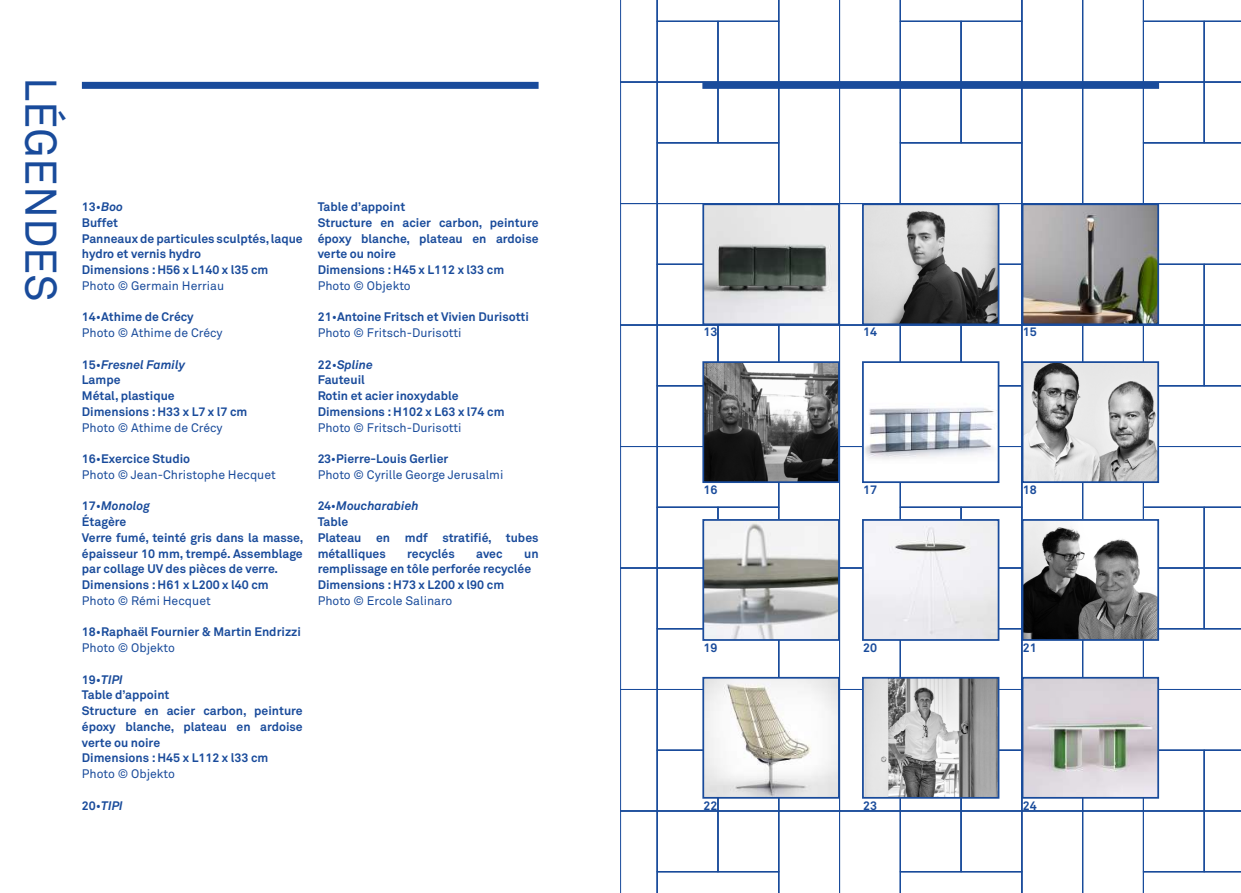
<style>
.page{position:relative;width:1241px;height:893px;background:#fff}
.page>*{position:absolute;margin:0;border:0;box-sizing:border-box;transform-origin:0 0}
.t1{font:43.75px "Akkurat Pro";color:#194b9b}
.t2{font:700 12.25px/15.8px "Akkurat Pro";color:#194b9b}
.t3{font:12.25px/15.8px "Akkurat Pro";color:#194b9b}
.t4{font:italic 700 12.25px "Akkurat Pro";color:#194b9b}
.s1{font-weight:400}
.s2{font-style:italic}
.s3{font-weight:700}
.s4{font-style:normal}
.s5{font-weight:400;font-style:normal}
</style>
<div class="page">
<svg style="left:621px;top:0;width:619px;height:893px"></svg>
<div style="left:82px;top:82px;width:456px;height:7px;background:#194b9b"></div>
<div style="left:702px;top:82px;width:456px;height:7px;background:#194b9b"></div>
<img style="left:1024px;top:206px;width:131px;height:116px">
<div style="left:1021px;top:203px;width:137px;height:122px;border:2px solid #194b9b"></div>
<img style="left:864px;top:522px;width:132px;height:116px">
<div style="left:861px;top:519px;width:138px;height:122px;border:2px solid #194b9b"></div>
<img style="left:705px;top:522px;width:131px;height:116px">
<div style="left:702px;top:519px;width:137px;height:122px;border:2px solid #194b9b"></div>
<img style="left:864px;top:364px;width:132px;height:116px">
<div style="left:861px;top:361px;width:138px;height:122px;border:2px solid #194b9b"></div>
<img style="left:1024px;top:522px;width:131px;height:116px">
<div style="left:1021px;top:519px;width:137px;height:122px;border:2px solid #194b9b"></div>
<img style="left:864px;top:680px;width:132px;height:116px">
<div style="left:861px;top:677px;width:138px;height:122px;border:2px solid #194b9b"></div>
<img style="left:705px;top:206px;width:131px;height:116px">
<div style="left:702px;top:203px;width:137px;height:122px;border:2px solid #194b9b"></div>
<img style="left:1024px;top:364px;width:131px;height:116px">
<div style="left:1021px;top:361px;width:137px;height:122px;border:2px solid #194b9b"></div>
<img style="left:705px;top:680px;width:131px;height:116px">
<div style="left:702px;top:677px;width:137px;height:122px;border:2px solid #194b9b"></div>
<img style="left:705px;top:364px;width:131px;height:116px">
<div style="left:702px;top:361px;width:137px;height:122px;border:2px solid #194b9b"></div>
<img style="left:864px;top:206px;width:132px;height:116px">
<div style="left:861px;top:203px;width:138px;height:122px;border:2px solid #194b9b"></div>
<img style="left:1024px;top:680px;width:131px;height:116px">
<div style="left:1021px;top:677px;width:137px;height:122px;border:2px solid #194b9b"></div>
<hr style="left:620px;top:0;width:1px;height:893px;background:#194b9b">
<h1 class="t1" style="left:66px;top:77px;width:226px;rotate:90deg">LÉGENDES</h1>
<p class="t2" style="left:82px;top:199px;width:222px">13<span class="s1">•</span><span class="s2">Boo<br></span>Buffet<br>Panneaux de particules sculptés, laque hydro et vernis hydro<br>Dimensions : H56 x L140 x l35 cm</p>
<p class="t3" style="left:82px;top:278px;width:144px">Photo © Germain Herriau</p>
<p class="t3" style="left:82px;top:310px;width:142px"><span class="s3">14</span>•<span class="s3">Athime de Crécy<br></span>Photo © Athime de Crécy</p>
<p class="t2" style="left:82px;top:356px;width:167px">15<span class="s1">•</span><span class="s2">Fresnel Family<br></span>Lampe<br>Métal, plastique<br>Dimensions : H33 x L7 x l7 cm</p>
<p class="t3" style="left:82px;top:420px;width:142px">Photo © Athime de Crécy</p>
<p class="t3" style="left:82px;top:451px;width:195px"><span class="s3">16</span>•<span class="s3">Exercice Studio<br></span>Photo © Jean-Christophe Hecquet</p>
<p class="t2" style="left:82px;top:498px;width:223px">17<span class="s1">•</span><span class="s2">Monolog<br></span>Étagère<br>Verre fumé, teinté gris dans la masse, épaisseur 10 mm, trempé. Assemblage par collage UV des pièces de verre.<br>Dimensions : H61 x L200 x l40 cm</p>
<p class="t3" style="left:82px;top:593px;width:130px">Photo © Rémi Hecquet</p>
<p class="t2" style="left:82px;top:624px;width:220px">18<span class="s1">•</span>Raphaël Fournier &amp; Martin Endrizzi<br><span class="s1">Photo © Objekto</span></p>
<p class="t2" style="left:82px;top:671px;width:222px">19<span class="s1">•</span><span class="s2">TIPI<br></span>Table d’appoint<br>Structure en acier carbon, peinture époxy blanche, plateau en ardoise verte ou noire<br>Dimensions : H45 x L112 x l33 cm</p>
<p class="t3" style="left:82px;top:766px;width:95px">Photo © Objekto</p>
<p class="t4" style="left:82px;top:797px;width:43px"><span class="s4">20</span><span class="s5">•</span>TIPI</p>
<p class="t2" style="left:317px;top:199px;width:222px">Table d’appoint<br>Structure en acier carbon, peinture époxy blanche, plateau en ardoise verte ou noire<br>Dimensions : H45 x L112 x l33 cm</p>
<p class="t3" style="left:317px;top:278px;width:95px">Photo © Objekto</p>
<p class="t2" style="left:317px;top:309px;width:213px">21<span class="s1">•</span>Antoine Fritsch et Vivien Durisotti<br><span class="s1">Photo © Fritsch-Durisotti</span></p>
<p class="t2" style="left:317px;top:356px;width:188px">22<span class="s1">•</span><span class="s2">Spline<br></span>Fauteuil<br>Rotin et acier inoxydable<br>Dimensions : H102 x L63 x l74 cm</p>
<p class="t3" style="left:317px;top:420px;width:145px">Photo © Fritsch-Durisotti</p>
<p class="t3" style="left:317px;top:451px;width:187px"><span class="s3">23</span>•<span class="s3">Pierre-Louis Gerlier<br></span>Photo © Cyrille George Jerusalmi</p>
<p class="t2" style="left:317px;top:498px;width:222px">24<span class="s1">•</span><span class="s2">Moucharabieh<br></span>Table<br>Plateau en mdf stratifié, tubes métalliques</p>
<p class="t2" style="left:407px;top:545px;width:49px">recyclés</p>
<p class="t2" style="left:476px;top:545px;width:28px">avec</p>
<p class="t2" style="left:317px;top:545px;width:222px;text-indent:206px">un remplissage en tôle perforée recyclée<br>Dimensions : H73 x L200 x l90 cm</p>
<p class="t3" style="left:317px;top:593px;width:136px">Photo © Ercole Salinaro</p>
<p class="t2" style="left:703px;top:324px;width:15px">13</p>
<p class="t2" style="left:863px;top:324px;width:15px">14</p>
<p class="t2" style="left:1022px;top:324px;width:15px">15</p>
<p class="t2" style="left:703px;top:482px;width:15px">16</p>
<p class="t2" style="left:863px;top:482px;width:15px">17</p>
<p class="t2" style="left:1022px;top:482px;width:15px">18</p>
<p class="t2" style="left:703px;top:639px;width:15px">19</p>
<p class="t2" style="left:863px;top:639px;width:15px">20</p>
<p class="t2" style="left:1022px;top:639px;width:15px">21</p>
<p class="t2" style="left:703px;top:797px;width:15px">22</p>
<p class="t2" style="left:863px;top:797px;width:15px">23</p>
<p class="t2" style="left:1022px;top:797px;width:15px">24</p>
</div>
